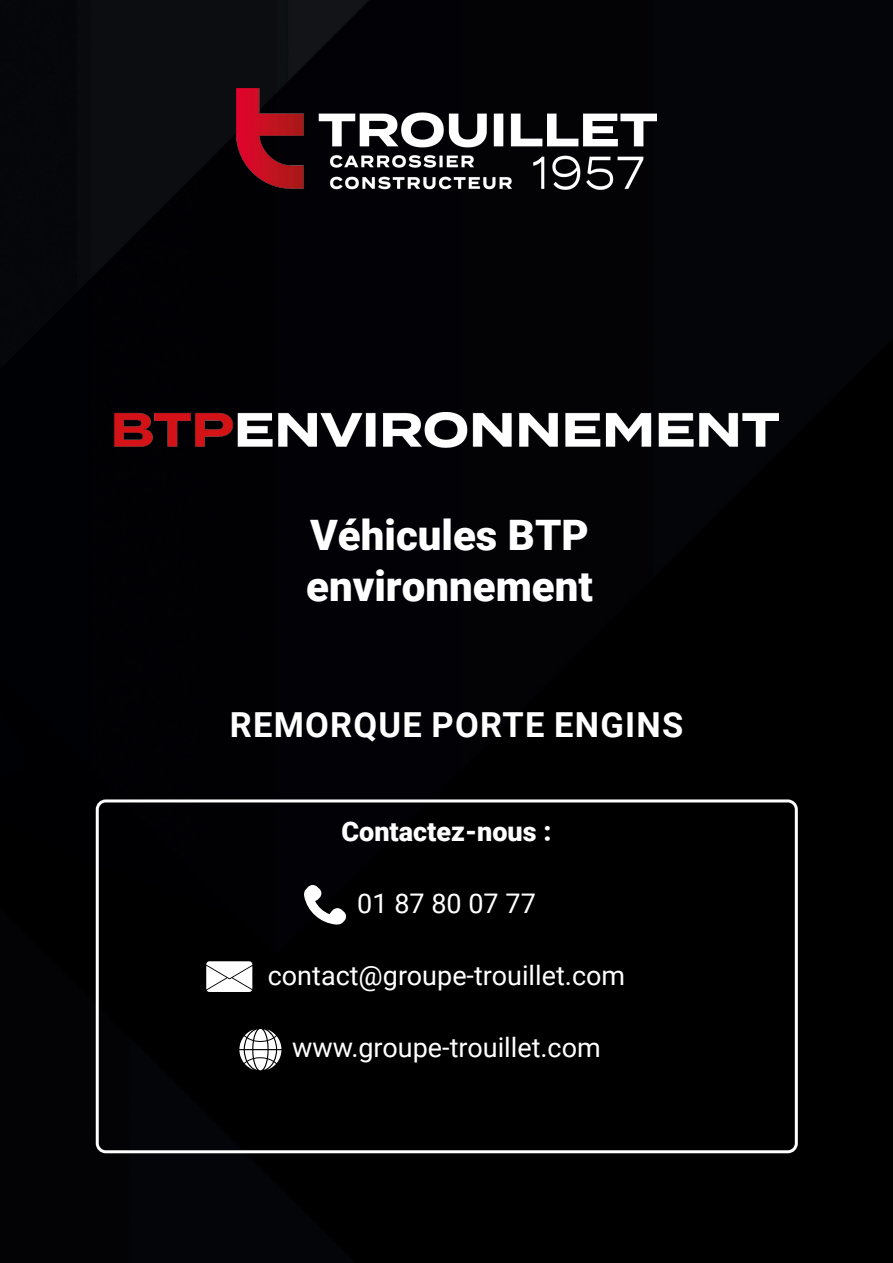
<style>
.page{position:relative;width:893px;height:1263px;background:#010104}
.page>*{position:absolute;margin:0;border:0;box-sizing:border-box;transform-origin:0 0}
.t1{font:900 42px/50.4px "Roboto";color:#fff}
.t2{font:700 34.5px "Roboto";letter-spacing:.035em;color:#fff}
.t3{font:27px "Roboto";color:#fff}
.t4{font:900 27px "Roboto";color:#fff}
</style>
<div class="page">
<div style="left:96px;top:799px;width:702px;height:354px;border:3px solid #fff;border-radius:9px"></div>
<img style="left:114px;top:413px;width:665px;height:35px">
<svg style="left:206px;top:961px;width:46px;height:31px"></svg>
<svg style="left:304px;top:885px;width:43px;height:40px"></svg>
<svg style="left:239px;top:1029px;width:42px;height:41px"></svg>
<img style="left:237px;top:88px;width:419px;height:102px">
<h1 class="t1" style="left:306px;top:509px;width:288px">Véhicules BTP environnement</h1>
<p class="t2" style="left:230px;top:701px;width:455px">REMORQUE PORTE ENGINS</p>
<p class="t4" style="left:341px;top:813px;width:212px">Contactez-nous :</p>
<p class="t3" style="left:357px;top:885px;width:180px">01 87 80 07 77</p>
<p class="t3" style="left:268px;top:957px;width:359px">contact@groupe-trouillet.com</p>
<p class="t3" style="left:292px;top:1029px;width:310px">www.groupe-trouillet.com</p>
</div>
